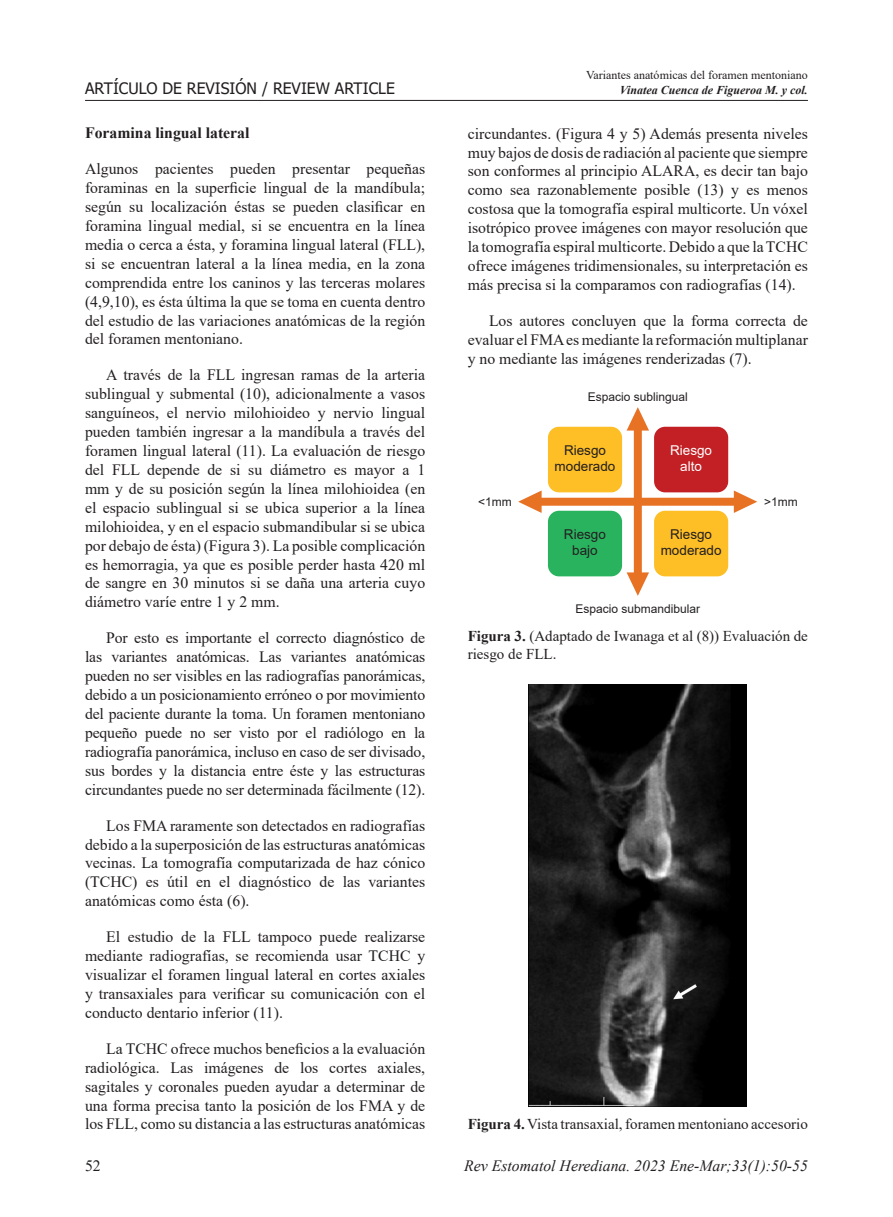
<style>
.page{position:relative;width:893px;height:1217px;background:#fff}
.page>*{position:absolute;margin:0;border:0;box-sizing:border-box;transform-origin:0 0}
.Parrafo{font:15.75px/18.9px "Times New Roman";color:#231f20;text-align:justify}
.Parrafo_1{font:15.75px/18.9px "Times New Roman";color:#231f20;text-align:justify}
.t1{font:italic 15.75px "Times New Roman";color:#231f20}
.t2{font:15.75px "Tahoma";color:#231f20}
.SUbt1{font:700 15.75px "Times New Roman";color:#231f20}
.Figura_leyenda{font:15px/18px "Times New Roman";color:#231f20}
.t3{font:13.5px/16.2px "Arial";color:#231f20;text-align:center}
.t4{font:13.5px/16.2px "Arial";color:#fff;text-align:center}
.t5{font:12px "Arial";color:#231f20}
.t6{font:12px "Times New Roman";color:#231f20}
.t7{font:italic 700 12px "Times New Roman";color:#231f20}
.s1{font-weight:700}
</style>
<div class="page">
<hr style="left:85px;top:100px;width:723px;height:1px;background:#231f20">
<svg style="left:518px;top:407px;width:239px;height:188px"></svg>
<img style="left:529px;top:684px;width:218px;height:422px">
<p class="t6" style="left:586px;top:67px;width:223px">Variantes anatómicas del foramen mentoniano</p>
<p class="t2" style="left:85px;top:78px;width:311px">ARTÍCULO DE REVISIÓN / REVIEW ARTICLE</p>
<p class="t7" style="left:620px;top:81px;width:190px">Vinatea Cuenca de Figueroa M. y col.</p>
<p class="SUbt1" style="left:85px;top:122px;width:166px">Foramina lingual lateral</p>
<p class="Parrafo_1" style="left:85px;top:159px;width:342px">Algunos pacientes pueden presentar pequeñas foraminas en la superficie lingual de la mandíbula; según su localización éstas se pueden clasificar en foramina lingual medial, si se encuentra en la línea media o cerca a ésta, y foramina lingual lateral (FLL), si se encuentran lateral a la línea media, en la zona comprendida entre los caninos y las terceras molares (4,9,10), es ésta última la que se toma en cuenta dentro del estudio de las variaciones anatómicas de la región del foramen mentoniano.</p>
<p class="Parrafo" style="left:85px;top:365px;width:342px;text-indent:21px">A través de la FLL ingresan ramas de la arteria sublingual y submental (10), adicionalmente a vasos sanguíneos, el nervio milohioideo y nervio lingual pueden también ingresar a la mandíbula a través del foramen lingual lateral (11). La evaluación de riesgo del FLL depende de si su diámetro es mayor a 1 mm y de su posición según la línea milohioidea (en el espacio sublingual si se ubica superior a la línea milohioidea, y en el espacio submandibular si se ubica por debajo de ésta) (Figura 3). La posible complicación es hemorragia, ya que es posible perder hasta 420 ml de sangre en 30 minutos si se daña una arteria cuyo diámetro varíe entre 1 y 2 mm.</p>
<p class="Parrafo" style="left:85px;top:628px;width:342px;text-indent:21px">Por esto es importante el correcto diagnóstico de las variantes anatómicas. Las variantes anatómicas pueden no ser visibles en las radiografías panorámicas, debido a un posicionamiento erróneo o por movimiento del paciente durante la toma. Un foramen mentoniano pequeño puede no ser visto por el radiólogo en la radiografía panorámica, incluso en caso de ser divisado, sus bordes y la distancia entre éste y las estructuras circundantes puede no ser determinada fácilmente (12).</p>
<p class="Parrafo" style="left:85px;top:815px;width:342px;text-indent:21px">Los FMA raramente son detectados en radiografías debido a la superposición de las estructuras anatómicas vecinas. La tomografía computarizada de haz cónico (TCHC) es útil en el diagnóstico de las variantes anatómicas como ésta (6).</p>
<p class="Parrafo" style="left:85px;top:926px;width:342px;text-indent:21px">El estudio de la FLL tampoco puede realizarse mediante radiografías, se recomienda usar TCHC y visualizar el foramen lingual lateral en cortes axiales y transaxiales para verificar su comunicación con el conducto dentario inferior (11).</p>
<p class="Parrafo" style="left:85px;top:1038px;width:342px;text-indent:21px">La TCHC ofrece muchos beneficios a la evaluación radiológica. Las imágenes de los cortes axiales, sagitales y coronales pueden ayudar a determinar de una forma precisa tanto la posición de los FMA y de los FLL, como su distancia a las estructuras anatómicas</p>
<p class="Parrafo" style="left:468px;top:123px;width:342px">circundantes. (Figura 4 y 5) Además presenta niveles muy bajos de dosis de radiación al paciente que siempre son conformes al principio ALARA, es decir tan bajo como sea razonablemente posible (13) y es menos costosa que la tomografía espiral multicorte. Un vóxel isotrópico provee imágenes con mayor resolución que la tomografía espiral multicorte. Debido a que la TCHC ofrece imágenes tridimensionales, su interpretación es más precisa si la comparamos con radiografías (14).</p>
<p class="Parrafo" style="left:468px;top:310px;width:342px;text-indent:21px">Los autores concluyen que la forma correcta de evaluar el FMA es mediante la reformación multiplanar y no mediante las imágenes renderizadas (7).</p>
<p class="t5" style="left:588px;top:388px;width:102px">Espacio sublingual</p>
<p class="t3" style="left:555px;top:442px;width:62px">Riesgo moderado</p>
<p class="t4" style="left:670px;top:442px;width:44px">Riesgo alto</p>
<p class="t5" style="left:478px;top:493px;width:35px">&lt;1mm</p>
<p class="t5" style="left:764px;top:493px;width:35px">&gt;1mm</p>
<p class="t3" style="left:564px;top:526px;width:44px">Riesgo bajo</p>
<p class="t3" style="left:661px;top:526px;width:62px">Riesgo moderado</p>
<p class="t5" style="left:575px;top:600px;width:126px">Espacio submandibular</p>
<p class="Figura_leyenda" style="left:468px;top:626px;width:342px"><span class="s1">Figura 3.</span> (Adaptado de Iwanaga et al (8)) Evaluación de riesgo de FLL.</p>
<p class="Figura_leyenda" style="left:468px;top:1113px;width:342px"><span class="s1">Figura 4.</span> Vista transaxial, foramen mentoniano accesorio</p>
<p class="Parrafo" style="left:85px;top:1155px;width:17px">52</p>
<p class="t1" style="left:464px;top:1154px;width:345px">Rev Estomatol Herediana. 2023 Ene-Mar;33(1):50-55</p>
</div>
